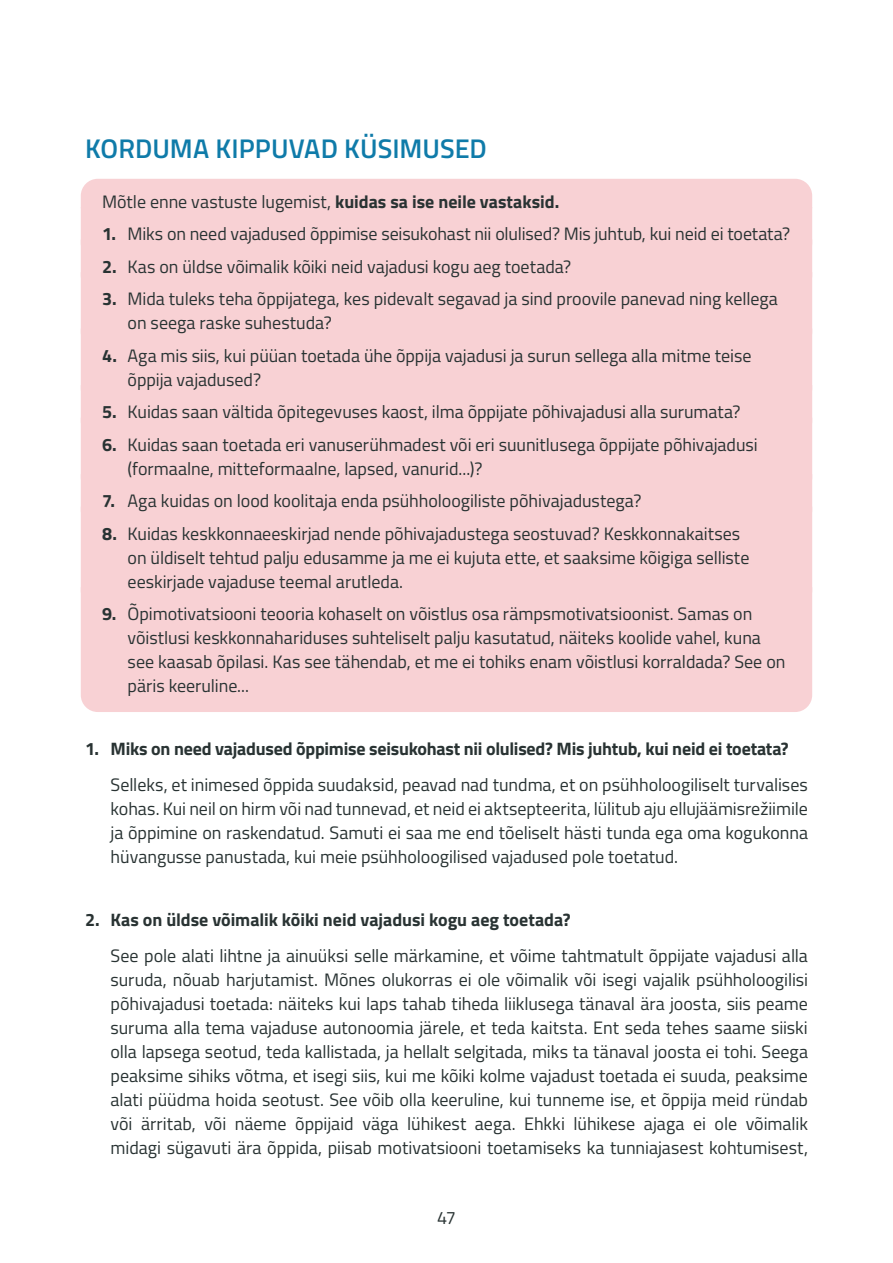
<style>
.page{position:relative;width:893px;height:1263px;background:#fff}
.page>*{position:absolute;margin:0;border:0;box-sizing:border-box;transform-origin:0 0}
.t1{font:600 27px "Titillium Web";color:#0f7ba9}
.t2{font:18px/24px "Titillium Web";letter-spacing:-.005em;color:#293333}
.t3{font:700 18px "Titillium Web";letter-spacing:-.01em;color:#293333}
.s1{font-weight:700}
</style>
<div class="page">
<div style="left:81px;top:179px;width:731px;height:44px;background:#f8d1d4;border-radius:17px"></div>
<div style="left:81px;top:210px;width:731px;height:62px;background:#f8d1d4"></div>
<div style="left:81px;top:272px;width:731px;height:57px;background:#f8d1d4"></div>
<div style="left:81px;top:329px;width:731px;height:56px;background:#f8d1d4"></div>
<div style="left:81px;top:385px;width:731px;height:33px;background:#f8d1d4"></div>
<div style="left:81px;top:418px;width:731px;height:56px;background:#f8d1d4"></div>
<div style="left:81px;top:474px;width:731px;height:33px;background:#f8d1d4"></div>
<div style="left:81px;top:507px;width:731px;height:80px;background:#f8d1d4"></div>
<div style="left:81px;top:587px;width:731px;height:125px;background:#f8d1d4"></div>
<h1 class="t1" style="left:85px;top:128px;width:403px">KORDUMA KIPPUVAD KÜSIMUSED</h1>
<p class="t2" style="left:102px;top:188px;width:459px">Mõtle enne vastuste lugemist, <span class="s1">kuidas sa ise neile vastaksid.</span></p>
<p class="t2" style="left:102px;top:221px;width:690px"><span class="s1">1.</span> Miks on need vajadused õppimise seisukohast nii olulised? Mis juhtub, kui neid ei toetata?</p>
<p class="t2" style="left:102px;top:254px;width:471px"><span class="s1">2.</span> Kas on üldse võimalik kõiki neid vajadusi kogu aeg toetada?</p>
<p class="t2" style="left:128px;top:286px;width:652px;text-indent:-26px"><span class="s1">3.</span> Mida tuleks teha õppijatega, kes pidevalt segavad ja sind proovile panevad ning kellega on seega raske suhestuda?</p>
<p class="t2" style="left:128px;top:343px;width:625px;text-indent:-26px"><span class="s1">4.</span> Aga mis siis, kui püüan toetada ühe õppija vajadusi ja surun sellega alla mitme teise õppija vajadused?</p>
<p class="t2" style="left:102px;top:399px;width:640px"><span class="s1">5.</span> Kuidas saan vältida õpitegevuses kaost, ilma õppijate põhivajadusi alla surumata?</p>
<p class="t2" style="left:128px;top:432px;width:632px;text-indent:-26px"><span class="s1">6.</span> Kuidas saan toetada eri vanuserühmadest või eri suunitlusega õppijate põhivajadusi (formaalne, mitteformaalne, lapsed, vanurid...)?</p>
<p class="t2" style="left:102px;top:488px;width:541px"><span class="s1">7.</span> Aga kuidas on lood koolitaja enda psühholoogiliste põhivajadustega?</p>
<p class="t2" style="left:128px;top:521px;width:623px;text-indent:-26px"><span class="s1">8.</span> Kuidas keskkonnaeeskirjad nende põhivajadustega seostuvad? Keskkonnakaitses on üldiselt tehtud palju edusamme ja me ei kujuta ette, et saaksime kõigiga selliste eeskirjade vajaduse teemal arutleda.</p>
<p class="t2" style="left:128px;top:601px;width:659px;text-indent:-26px"><span class="s1">9.</span> Õpimotivatsiooni teooria kohaselt on võistlus osa rämpsmotivatsioonist. Samas on võistlusi keskkonnahariduses suhteliselt palju kasutatud, näiteks koolide vahel, kuna see kaasab õpilasi. Kas see tähendab, et me ei tohiks enam võistlusi korraldada? See on päris keeruline...</p>
<p class="t3" style="left:85px;top:734px;width:705px">1. Miks on need vajadused õppimise seisukohast nii olulised? Mis juhtub, kui neid ei toetata?</p>
<p class="t2" style="left:111px;top:772px;width:699px;text-align:justify">Selleks, et inimesed õppida suudaksid, peavad nad tundma, et on psühholoogiliselt turvalises kohas. Kui neil on hirm või nad tunnevad, et neid ei aktsepteerita, lülitub aju ellujäämisrežiimile ja õppimine on raskendatud. Samuti ei saa me end tõeliselt hästi tunda ega oma kogukonna hüvangusse panustada, kui meie psühholoogilised vajadused pole toetatud.</p>
<p class="t3" style="left:85px;top:905px;width:487px">2. Kas on üldse võimalik kõiki neid vajadusi kogu aeg toetada?</p>
<p class="t2" style="left:111px;top:943px;width:699px;text-align:justify">See pole alati lihtne ja ainuüksi selle märkamine, et võime tahtmatult õppijate vajadusi alla suruda, nõuab harjutamist. Mõnes olukorras ei ole võimalik või isegi vajalik psühholoogilisi põhivajadusi toetada: näiteks kui laps tahab tiheda liiklusega tänaval ära joosta, siis peame suruma alla tema vajaduse autonoomia järele, et teda kaitsta. Ent seda tehes saame siiski olla lapsega seotud, teda kallistada, ja hellalt selgitada, miks ta tänaval joosta ei tohi. Seega peaksime sihiks võtma, et isegi siis, kui me kõiki kolme vajadust toetada ei suuda, peaksime alati püüdma hoida seotust. See võib olla keeruline, kui tunneme ise, et õppija meid ründab või ärritab, või näeme õppijaid väga lühikest aega. Ehkki lühikese ajaga ei ole võimalik midagi sügavuti ära õppida, piisab motivatsiooni toetamiseks ka tunniajasest kohtumisest,</p>
<p class="t2" style="left:437px;top:1205px;width:20px">47</p>
</div>
